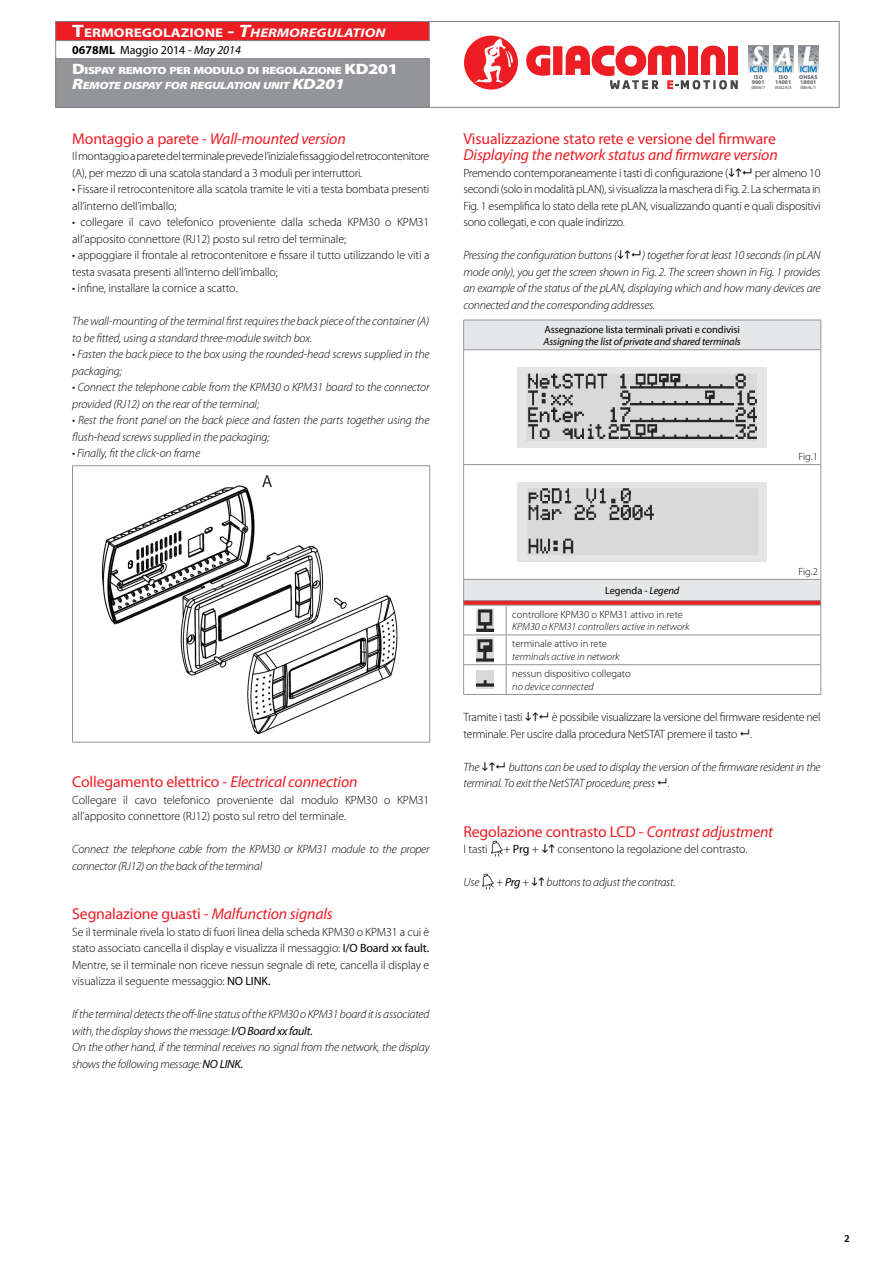
<style>
.page{position:relative;width:893px;height:1263px;background:#fff}
.page>*{position:absolute;margin:0;border:0;box-sizing:border-box;transform-origin:0 0}
.t1{font:15.75px "Myriad Pro";letter-spacing:-.01em;color:#ed1d24}
.t2{font:italic 15.75px "Myriad Pro";letter-spacing:-.01em;color:#ed1d24}
.t3{font:700 12.6px "Myriad Pro";color:#fff;scale:1.2 1}
.t4{font:300 12px/16.5px "Myriad Pro";letter-spacing:-.01em;color:#000}
.t5{font:italic 300 12px/16.5px "Myriad Pro";letter-spacing:-.02em;color:#000}
.t6{font:12px "Myriad Pro";color:#000}
.t7{font:italic 12px "Myriad Pro";color:#000}
.t8{font:300 10.5px "Myriad Pro";color:#000}
.t9{font:italic 300 10.5px "Myriad Pro";color:#000}
.t10{font:900 10.5px/15px "Myriad Pro";letter-spacing:-.035em;color:#fff;scale:1.2 1}
.t11{font:10.5px "Myriad Pro";letter-spacing:-.01em;color:#000}
.t12{font:italic 10.5px "Myriad Pro";letter-spacing:-.01em;color:#000}
.t13{font:600 10.5px "Myriad Pro";color:#000}
.t14{font:900 5.7px/4.8px "Myriad Pro";color:#6d6e71;text-align:center}
.t15{font:600 4.8px "Myriad Pro";letter-spacing:-.02em;color:#6d6e71}
.s1{font-size:18px}
.s2{font-style:italic;font-size:18px}
.s3{font-style:italic}
.s4{font-size:15px}
.s5{font-style:italic;font-size:15px}
.s6{font-weight:700}
.s7{font-style:normal}
.s8{font-weight:400}
.s9{font-weight:300}
</style>
<div class="page">
<div style="left:55px;top:21px;width:784px;height:87px;background:#fff;border:1px solid #808285"></div>
<div style="left:55px;top:58px;width:374px;height:50px;background:#939598;border:1px solid #808285"></div>
<div style="left:55px;top:21px;width:374px;height:20px;background:#ed1d24;border:1px solid #808285"></div>
<svg style="left:526px;top:46px;width:24px;height:30px"></svg>
<div style="left:553px;top:46px;width:9px;height:29px;background:#ed1d24"></div>
<svg style="left:566px;top:45px;width:172px;height:44px"></svg>
<svg style="left:464px;top:35px;width:54px;height:55px"></svg>
<img style="left:773px;top:45px;width:21px;height:28px">
<img style="left:798px;top:45px;width:21px;height:28px">
<img style="left:748px;top:45px;width:20px;height:28px">
<svg style="left:464px;top:321px;width:356px;height:258px"></svg>
<hr style="left:820px;top:350px;width:1px;height:114px;background:#939598">
<hr style="left:820px;top:465px;width:1px;height:114px;background:#939598">
<hr style="left:463px;top:694px;width:43px;height:1px;background:#939598">
<hr style="left:506px;top:694px;width:315px;height:1px;background:#939598">
<hr style="left:463px;top:350px;width:1px;height:114px;background:#939598">
<hr style="left:463px;top:464px;width:43px;height:1px;background:#939598">
<hr style="left:463px;top:465px;width:1px;height:114px;background:#939598">
<hr style="left:506px;top:464px;width:315px;height:1px;background:#939598">
<svg style="left:463px;top:579px;width:358px;height:115px"></svg>
<hr style="left:506px;top:579px;width:315px;height:1px;background:#939598">
<hr style="left:463px;top:600px;width:43px;height:1px;background:#939598">
<hr style="left:506px;top:600px;width:315px;height:1px;background:#939598">
<hr style="left:463px;top:320px;width:43px;height:1px;background:#939598">
<hr style="left:463px;top:320px;width:1px;height:30px;background:#939598">
<hr style="left:506px;top:320px;width:315px;height:1px;background:#939598">
<hr style="left:820px;top:320px;width:1px;height:30px;background:#939598">
<hr style="left:463px;top:349px;width:43px;height:1px;background:#939598">
<hr style="left:506px;top:349px;width:315px;height:1px;background:#939598">
<img style="left:518px;top:367px;width:249px;height:80px">
<img style="left:518px;top:482px;width:248px;height:80px">
<img style="left:476px;top:609px;width:18px;height:22px">
<img style="left:476px;top:637px;width:17px;height:25px">
<img style="left:476px;top:671px;width:17px;height:17px">
<img style="left:491px;top:841px;width:12px;height:15px">
<img style="left:482px;top:874px;width:12px;height:15px">
<hr style="left:72px;top:465px;width:358px;height:1px;background:#939598">
<hr style="left:72px;top:466px;width:1px;height:276px;background:#939598">
<hr style="left:429px;top:466px;width:1px;height:276px;background:#939598">
<hr style="left:72px;top:742px;width:358px;height:1px;background:#939598">
<img style="left:101px;top:475px;width:297px;height:260px">
<p class="t3" style="left:72px;top:25px;width:262px"><span class="s1">T</span>ERMOREGOLAZIONE <span class="s1">-</span> <span class="s2">T</span><span class="s3">HERMOREGULATION</span></p>
<p class="t10" style="left:72px;top:62px;width:273px"><span class="s4">D</span>ISPAY REMOTO PER MODULO DI REGOLAZIONE <span class="s4">KD201<br></span><span class="s5">R</span><span class="s3">EMOTE DISPAY FOR REGULATION UNIT</span> <span class="s5">KD201</span></p>
<p class="t6" style="left:72px;top:43px;width:170px"><span class="s6">0678ML</span> Maggio 2014 - <span class="s3">May 2014</span></p>
<h1 class="t2" style="left:72px;top:129px;width:275px"><span class="s7">Montaggio a parete -</span> Wall-mounted version</h1>
<p class="t4" style="left:72px;top:148px;width:359px">Il montaggio a parete del terminale prevede l’iniziale fissaggio del retrocontenitore (A), per mezzo di una scatola standard a 3 moduli per interruttori.</p>
<p class="t4" style="left:72px;top:181px;width:359px">• Fissare il retrocontenitore alla scatola tramite le viti a testa bombata presenti all’interno dell’imballo;</p>
<p class="t4" style="left:72px;top:214px;width:359px">• collegare il cavo telefonico proveniente dalla scheda KPM30 o KPM31 all’apposito connettore (RJ12) posto sul retro del terminale;</p>
<p class="t4" style="left:72px;top:247px;width:359px">• appoggiare il frontale al retrocontenitore e fissare il tutto utilizzando le viti a testa svasata presenti all’interno dell’imballo;</p>
<p class="t4" style="left:72px;top:280px;width:167px">• infine, installare la cornice a scatto.</p>
<p class="t5" style="left:72px;top:313px;width:359px">The wall-mounting of the terminal first requires the back piece of the container (A) to be fitted, using a standard three-module switch box.</p>
<p class="t5" style="left:72px;top:346px;width:359px">• Fasten the back piece to the box using the rounded-head screws supplied in the packaging;</p>
<p class="t5" style="left:72px;top:379px;width:359px">• Connect the telephone cable from the KPM30 o KPM31 board to the connector provided (RJ12) on the rear of the terminal;</p>
<p class="t5" style="left:72px;top:412px;width:359px">• Rest the front panel on the back piece and fasten the parts together using the flush-head screws supplied in the packaging;</p>
<p class="t5" style="left:72px;top:445px;width:129px">• Finally, fit the click-on frame</p>
<p class="t14" style="left:752px;top:75px;width:15px">ISO<br>9001</p>
<p class="t15" style="left:751px;top:84px;width:15px">0006/7</p>
<p class="t14" style="left:775px;top:75px;width:18px">ISO<br>14001</p>
<p class="t15" style="left:775px;top:84px;width:18px">0032A/3</p>
<p class="t14" style="left:799px;top:75px;width:20px;text-align:left">OHSAS<br>18001</p>
<p class="t15" style="left:800px;top:84px;width:18px">0064L/1</p>
<h1 class="t1" style="left:463px;top:129px;width:314px">Visualizzazione stato rete e versione del firmware</h1>
<h1 class="t2" style="left:463px;top:145px;width:316px">Displaying the network status and firmware version</h1>
<p class="t4" style="left:463px;top:164px;width:266px">Premendo contemporaneamente i tasti di configurazione (</p>
<p class="t4" style="left:463px;top:164px;width:359px;text-align:justify;text-indent:291px">per almeno 10 secondi (solo in modalità pLAN), si visualizza la maschera di Fig. 2. La schermata in Fig. 1 esemplifica lo stato della rete pLAN, visualizzando quanti e quali dispositivi sono collegati, e con quale indirizzo.</p>
<p class="t5" style="left:463px;top:247px;width:155px">Pressing the configuration buttons (</p>
<p class="t5" style="left:463px;top:247px;width:359px;text-align:justify;text-indent:179px">) together for at least 10 seconds (in pLAN mode only), you get the screen shown in Fig. 2. The screen shown in Fig. 1 provides an example of the status of the pLAN, displaying which and how many devices are connected and the corresponding addresses.</p>
<p class="t11" style="left:545px;top:322px;width:197px">Assegnazione lista terminali privati e condivisi</p>
<p class="t12" style="left:543px;top:335px;width:199px">Assigning the list of private and shared terminals</p>
<p class="t8" style="left:799px;top:450px;width:21px">Fig.1</p>
<h1 class="t1" style="left:72px;top:772px;width:287px">Collegamento elettrico - <span class="s3">Electrical connection</span></h1>
<p class="t4" style="left:72px;top:791px;width:359px">Collegare il cavo telefonico proveniente dal modulo KPM30 o KPM31 all’apposito connettore (RJ12) posto sul retro del terminale.</p>
<p class="t5" style="left:72px;top:841px;width:359px">Connect the telephone cable from the KPM30 or KPM31 module to the proper connector (RJ12) on the back of the terminal</p>
<h1 class="t1" style="left:72px;top:904px;width:262px">Segnalazione guasti - <span class="s3">Malfunction signals</span></h1>
<p class="t4" style="left:72px;top:923px;width:359px;text-align:justify">Se il terminale rivela lo stato di fuori linea della scheda KPM30 o KPM31 a cui è stato associato cancella il display e visualizza il messaggio: <span class="s8">I/O Board xx fault.<br></span>Mentre, se il terminale non riceve nessun segnale di rete, cancella il display e visualizza il seguente messaggio: <span class="s8">NO LINK.</span></p>
<p class="t5" style="left:72px;top:1006px;width:359px">If the terminal detects the off-line status of the KPM30 o KPM31 board it is associated with, the display shows the message: <span class="s8">I/O Board xx fault.<br></span>On the other hand, if the terminal receives no signal from the network, the display shows the following message: <span class="s8">NO LINK.</span></p>
<p class="t11" style="left:605px;top:584px;width:76px">Legenda - <span class="s3">Legend</span></p>
<p class="t8" style="left:512px;top:608px;width:172px">controllore KPM30 o KPM31 attivo in rete</p>
<p class="t9" style="left:512px;top:620px;width:179px">KPM30 o KPM31 controllers active in network</p>
<p class="t8" style="left:512px;top:638px;width:96px">terminale attivo in rete</p>
<p class="t9" style="left:512px;top:650px;width:109px">terminals active in network</p>
<p class="t8" style="left:512px;top:667px;width:120px">nessun dispositivo collegato</p>
<p class="t9" style="left:512px;top:680px;width:83px">no device connected</p>
<p class="t8" style="left:799px;top:565px;width:21px">Fig.2</p>
<p class="t4" style="left:463px;top:709px;width:359px;text-indent:88px">è possibile visualizzare la versione del firmware residente nel terminale. Per uscire dalla procedura NetSTAT premere il tasto .</p>
<p class="t5" style="left:463px;top:758px;width:18px">The</p>
<p class="t4" style="left:463px;top:709px;width:61px">Tramite i tasti</p>
<p class="t5" style="left:463px;top:758px;width:359px;text-indent:45px">buttons can be used to display the version of the firmware resident in the terminal. To exit the NetSTAT procedure, press .</p>
<h1 class="t1" style="left:463px;top:822px;width:311px">Regolazione contrasto LCD - <span class="s3">Contrast adjustment</span></h1>
<p class="t4" style="left:463px;top:841px;width:26px">I tasti</p>
<p class="t6" style="left:503px;top:842px;width:37px"><span class="s9">+</span> Prg <span class="s9">+</span></p>
<p class="t4" style="left:558px;top:841px;width:191px">consentono la regolazione del contrasto.</p>
<p class="t5" style="left:463px;top:874px;width:17px">Use</p>
<p class="t7" style="left:496px;top:875px;width:35px"><span class="s9">+</span> Prg <span class="s9">+</span></p>
<p class="t5" style="left:547px;top:874px;width:130px">buttons to adjust the contrast.</p>
<p class="t13" style="left:844px;top:1231px;width:7px">2</p>
</div>
